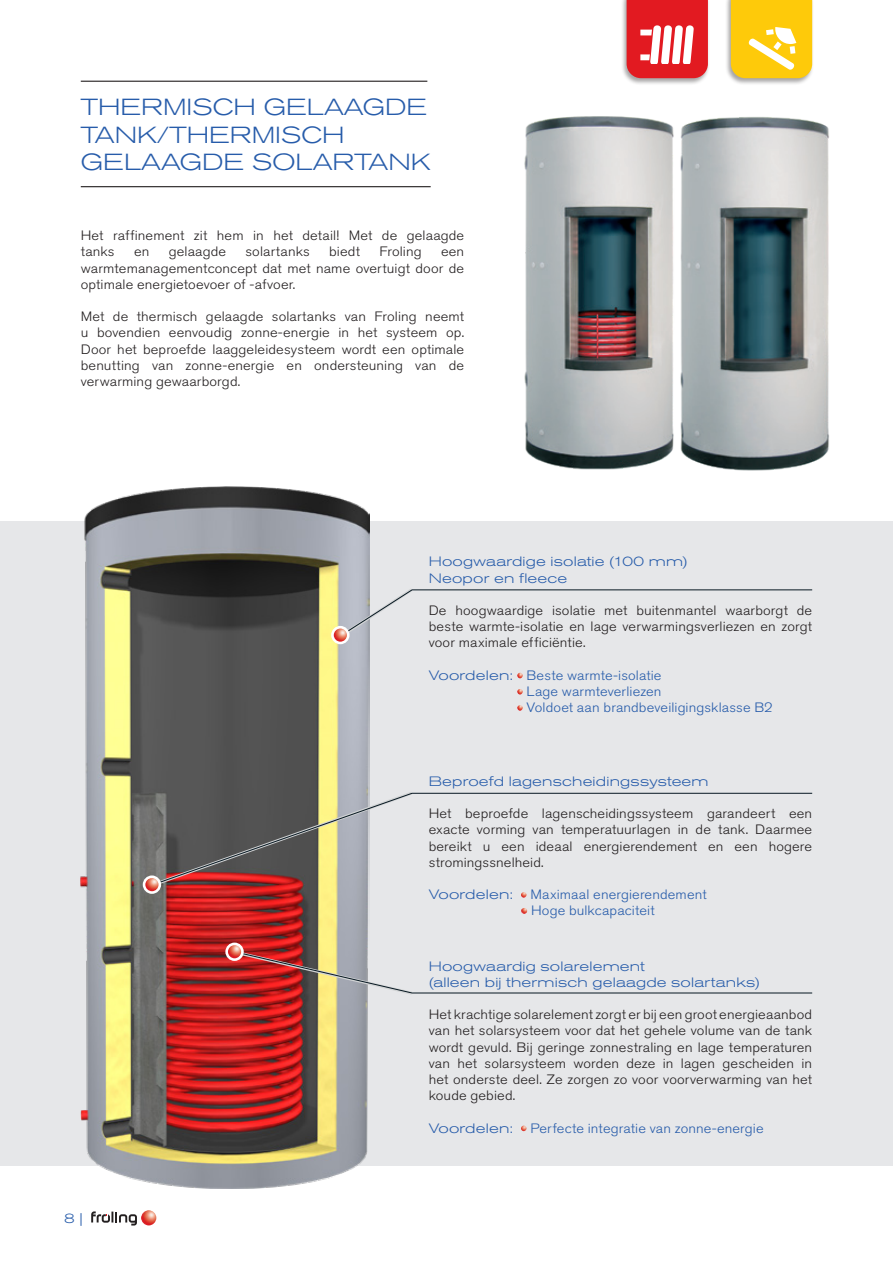
<style>
.page{position:relative;width:893px;height:1263px;background:#fff}
.page>*{position:absolute;margin:0;border:0;box-sizing:border-box;transform-origin:0 0}
.t1{font:300 expanded 23.1px/27.8px "Akzidenz Grotesk BQ";color:#275caa;scale:1.08 1}
.t2{font:300 13.5px/16.2px "Akzidenz Grotesk BQ";letter-spacing:.01em;color:#231f20;text-align:justify;scale:1.08 1}
.t3{font:300 13.5px/16.2px "Akzidenz Grotesk BQ";letter-spacing:.01em;color:#275caa;scale:1.08 1}
.t4{font:300 expanded 13.5px "Akzidenz Grotesk BQ";letter-spacing:.015em;color:#275caa;scale:1.08 1}
.s1{font-stretch:expanded}
</style>
<div class="page">
<div style="left:0;top:521px;width:893px;height:645px;background:#e6e7e9"></div>
<svg style="left:91px;top:1211px;width:46px;height:14px"></svg>
<img style="left:141px;top:1210px;width:15px;height:15px;border-radius:8px">
<svg style="left:517px;top:673px;width:6px;height:5px"></svg>
<svg style="left:517px;top:689px;width:6px;height:5px"></svg>
<svg style="left:517px;top:705px;width:6px;height:6px"></svg>
<div style="left:725px;top:0;width:89px;height:85px;background:#231f20;opacity:.4"></div>
<img style="left:524px;top:116px;width:150px;height:354px">
<img style="left:680px;top:117px;width:149px;height:354px">
<div style="left:621px;top:0;width:89px;height:85px;background:#231f20;opacity:.4"></div>
<svg style="left:627px;top:0;width:81px;height:78px"></svg>
<svg style="left:731px;top:0;width:81px;height:78px;background:#fdcf28"></svg>
<hr style="left:81px;top:81px;width:346px;height:1px;background:#231f20">
<hr style="left:81px;top:186px;width:350px;height:1px;background:#231f20">
<img style="left:81px;top:486px;width:289px;height:702px">
<svg style="left:336px;top:585px;width:477px;height:56px"></svg>
<svg style="left:331px;top:626px;width:19px;height:18px"></svg>
<img style="left:334px;top:628px;width:13px;height:14px;border-radius:7px">
<svg style="left:151px;top:789px;width:265px;height:99px"></svg>
<svg style="left:521px;top:892px;width:6px;height:6px"></svg>
<svg style="left:521px;top:908px;width:6px;height:6px"></svg>
<svg style="left:150px;top:793px;width:663px;height:93px"></svg>
<svg style="left:521px;top:1125px;width:6px;height:6px"></svg>
<svg style="left:225px;top:942px;width:19px;height:19px"></svg>
<svg style="left:228px;top:945px;width:585px;height:52px"></svg>
<svg style="left:143px;top:875px;width:18px;height:19px"></svg>
<img style="left:145px;top:878px;width:14px;height:13px;border-radius:7px">
<p class="t1" style="left:81px;top:93px;width:325px">THERMISCH GELAAGDE<br>TANK/THERMISCH<br>GELAAGDE SOLARTANK</p>
<p class="t2" style="left:81px;top:228px;width:357px">Het raffinement zit hem in het detail! Met de gelaagde tanks</p>
<p class="t2" style="left:134px;top:244px;width:16px">en</p>
<p class="t2" style="left:169px;top:244px;width:55px">gelaagde</p>
<p class="t2" style="left:245px;top:244px;width:61px">solartanks</p>
<p class="t2" style="left:329px;top:244px;width:30px">biedt</p>
<p class="t2" style="left:379px;top:244px;width:41px">Froling</p>
<p class="t2" style="left:81px;top:244px;width:357px;text-indent:360px">een warmtemanagementconcept dat met name overtuigt door de optimale energietoevoer of -afvoer.</p>
<p class="t2" style="left:81px;top:309px;width:357px">Met de thermisch gelaagde solartanks van Froling neemt u bovendien eenvoudig zonne-energie in het systeem op.<br>Door het beproefde laaggeleidesysteem wordt een optimale benutting van zonne-energie en ondersteuning van de verwarming gewaarborgd.</p>
<p class="t4" style="left:429px;top:554px;width:241px">Hoogwaardige isolatie (100 mm)</p>
<p class="t4" style="left:429px;top:570px;width:130px">Neopor en fleece</p>
<p class="t2" style="left:429px;top:602px;width:357px">De hoogwaardige isolatie met buitenmantel waarborgt de beste warmte-isolatie en lage verwarmingsverliezen en zorgt voor maximale efficiëntie.</p>
<p class="t3" style="left:527px;top:667px;width:229px;text-indent:-98px"><span class="s1">Voordelen:</span> Beste warmte-isolatie<br>Lage warmteverliezen<br>Voldoet aan brandbeveiligingsklasse B2</p>
<p class="t4" style="left:429px;top:773px;width:261px">Beproefd lagenscheidingssysteem</p>
<p class="t2" style="left:429px;top:806px;width:357px">Het beproefde lagenscheidingssysteem garandeert een exacte vorming van temperatuurlagen in de tank. Daarmee bereikt u een ideaal energierendement en een hogere stromingssnelheid.</p>
<p class="t4" style="left:429px;top:887px;width:80px">Voordelen:</p>
<p class="t3" style="left:530px;top:887px;width:165px">Maximaal energierendement<br>Hoge bulkcapaciteit</p>
<p class="t4" style="left:64px;top:1210px;width:19px">8 |</p>
<p class="t4" style="left:429px;top:958px;width:202px">Hoogwaardig solarelement</p>
<p class="t4" style="left:429px;top:974px;width:308px">(alleen bij thermisch gelaagde solartanks)</p>
<p class="t2" style="left:429px;top:1007px;width:357px">Het krachtige solarelement zorgt er bij een groot energieaanbod van het solarsysteem voor dat het gehele volume van de tank wordt gevuld. Bij geringe zonnestraling en lage temperaturen van het solarsysteem worden deze in lagen gescheiden in het onderste deel. Ze zorgen zo voor voorverwarming van het koude gebied.</p>
<p class="t4" style="left:429px;top:1120px;width:80px">Voordelen:</p>
<p class="t3" style="left:530px;top:1120px;width:218px">Perfecte integratie van zonne-energie</p>
</div>
